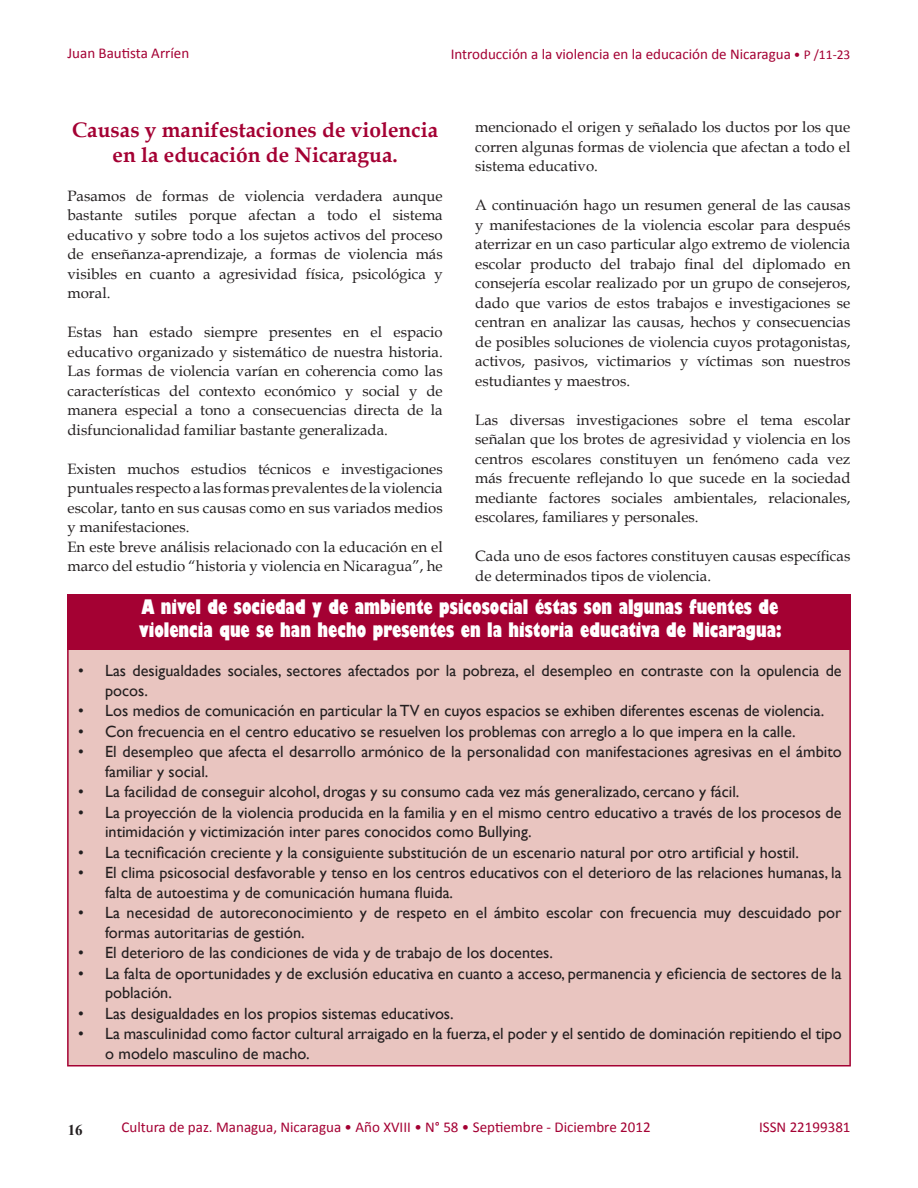
<style>
.page{position:relative;width:918px;height:1188px;background:#fff}
.page>*{position:absolute;margin:0;border:0;box-sizing:border-box;transform-origin:0 0}
.t1{font:700 21px/25.2px "Book Antiqua";color:#a40133;text-align:center}
.t2{font:800 condensed 19.5px/23.4px "Gill Sans";color:#fff}
.t3{font:16.2px/19.5px "Gill Sans";color:#231f20}
.t4{font:15px/19.5px "Book Antiqua";color:#231f20;text-align:justify}
.t5{font:15px "Calibri";color:#a40133}
.t6{font:700 15px "Times New Roman";color:#231f20}
.s1{font-size:13.5px}
</style>
<div class="page">
<div style="left:67px;top:594px;width:784px;height:472px;background:#e9c5c0;border:2px solid #a40133"></div>
<div style="left:68px;top:594px;width:783px;height:55px;background:#a40133"></div>
<p class="t5" style="left:68px;top:44px;width:123px">Juan Bautista Arríen</p>
<p class="t5" style="left:451px;top:44px;width:401px">Introducción a la violencia en la educación de Nicaragua <span class="s1">• P /11-23</span></p>
<h1 class="t1" style="left:72px;top:117px;width:368px">Causas y manifestaciones de violencia en la educación de Nicaragua.</h1>
<p class="t4" style="left:68px;top:186px;width:377px">Pasamos de formas de violencia verdadera aunque bastante sutiles porque afectan a todo el sistema educativo y sobre todo a los sujetos activos del proceso de enseñanza-aprendizaje, a formas de violencia más visibles en cuanto a agresividad física, psicológica y moral.</p>
<p class="t4" style="left:68px;top:322px;width:377px">Estas han estado siempre presentes en el espacio educativo organizado y sistemático de nuestra historia.<br>Las formas de violencia varían en coherencia como las características del contexto económico y social y de manera especial a tono a consecuencias directa de la disfuncionalidad familiar bastante generalizada.</p>
<p class="t4" style="left:68px;top:459px;width:377px;text-align:left">Existen muchos estudios técnicos e investigaciones puntuales respecto a las formas prevalentes de la violencia escolar, tanto en sus causas como en sus variados medios y manifestaciones.<br>En este breve análisis relacionado con la educación en el marco del estudio “historia y violencia en Nicaragua”, he</p>
<h2 class="t2" style="left:139px;top:596px;width:644px">A nivel de sociedad y de ambiente psicosocial éstas son algunas fuentes de violencia que se han hecho presentes en la historia educativa de Nicaragua:</h2>
<p class="t3" style="left:105px;top:661px;width:738px;text-indent:-27px">• Las desigualdades sociales, sectores afectados por la pobreza, el desempleo en contraste con la opulencia de pocos.</p>
<p class="t3" style="left:78px;top:701px;width:748px">• Los medios de comunicación en particular la TV en cuyos espacios se exhiben diferentes escenas de violencia.</p>
<p class="t3" style="left:78px;top:722px;width:719px">• Con frecuencia en el centro educativo se resuelven los problemas con arreglo a lo que impera en la calle.</p>
<p class="t3" style="left:105px;top:742px;width:738px;text-indent:-27px">• El desempleo que afecta el desarrollo armónico de la personalidad con manifestaciones agresivas en el ámbito familiar y social.</p>
<p class="t3" style="left:78px;top:782px;width:663px">• La facilidad de conseguir alcohol, drogas y su consumo cada vez más generalizado, cercano y fácil.</p>
<p class="t3" style="left:105px;top:803px;width:738px;text-indent:-27px">• La proyección de la violencia producida en la familia y en el mismo centro educativo a través de los procesos de intimidación y victimización inter pares conocidos como Bullying.</p>
<p class="t3" style="left:78px;top:843px;width:722px">• La tecnificación creciente y la consiguiente substitución de un escenario natural por otro artificial y hostil.</p>
<p class="t3" style="left:105px;top:863px;width:738px;text-indent:-27px">• El clima psicosocial desfavorable y tenso en los centros educativos con el deterioro de las relaciones humanas, la falta de autoestima y de comunicación humana fluida.</p>
<p class="t3" style="left:105px;top:903px;width:738px;text-indent:-27px">• La necesidad de autoreconocimiento y de respeto en el ámbito escolar con frecuencia muy descuidado por formas autoritarias de gestión.</p>
<p class="t3" style="left:78px;top:943px;width:477px">• El deterioro de las condiciones de vida y de trabajo de los docentes.</p>
<p class="t3" style="left:105px;top:964px;width:738px;text-indent:-27px">• La falta de oportunidades y de exclusión educativa en cuanto a acceso, permanencia y eficiencia de sectores de la población.</p>
<p class="t3" style="left:78px;top:1004px;width:377px">• Las desigualdades en los propios sistemas educativos.</p>
<p class="t3" style="left:105px;top:1024px;width:738px;text-indent:-27px">• La masculinidad como factor cultural arraigado en la fuerza, el poder y el sentido de dominación repitiendo el tipo o modelo masculino de macho.</p>
<p class="t4" style="left:475px;top:117px;width:377px">mencionado el origen y señalado los ductos por los que corren algunas formas de violencia que afectan a todo el sistema educativo.</p>
<p class="t4" style="left:475px;top:195px;width:377px">A continuación hago un resumen general de las causas y manifestaciones de la violencia escolar para después aterrizar en un caso particular algo extremo de violencia escolar producto del trabajo final del diplomado en consejería escolar realizado por un grupo de consejeros, dado que varios de estos trabajos e investigaciones se centran en analizar las causas, hechos y consecuencias de posibles soluciones de violencia cuyos protagonistas, activos, pasivos, victimarios y víctimas son nuestros estudiantes y maestros.</p>
<p class="t4" style="left:475px;top:410px;width:377px">Las diversas investigaciones sobre el tema escolar señalan que los brotes de agresividad y violencia en los centros escolares constituyen un fenómeno cada vez más frecuente reflejando lo que sucede en la sociedad mediante factores sociales ambientales, relacionales, escolares, familiares y personales.</p>
<p class="t4" style="left:475px;top:546px;width:377px">Cada uno de esos factores constituyen causas específicas de determinados tipos de violencia.</p>
<p class="t6" style="left:68px;top:1120px;width:16px">16</p>
<p class="t5" style="left:122px;top:1118px;width:531px">Cultura de paz. Managua, Nicaragua • Año XVIII • N° 58 • Septiembre - Diciembre 2012</p>
<p class="t5" style="left:759px;top:1118px;width:93px">ISSN 22199381</p>
</div>
